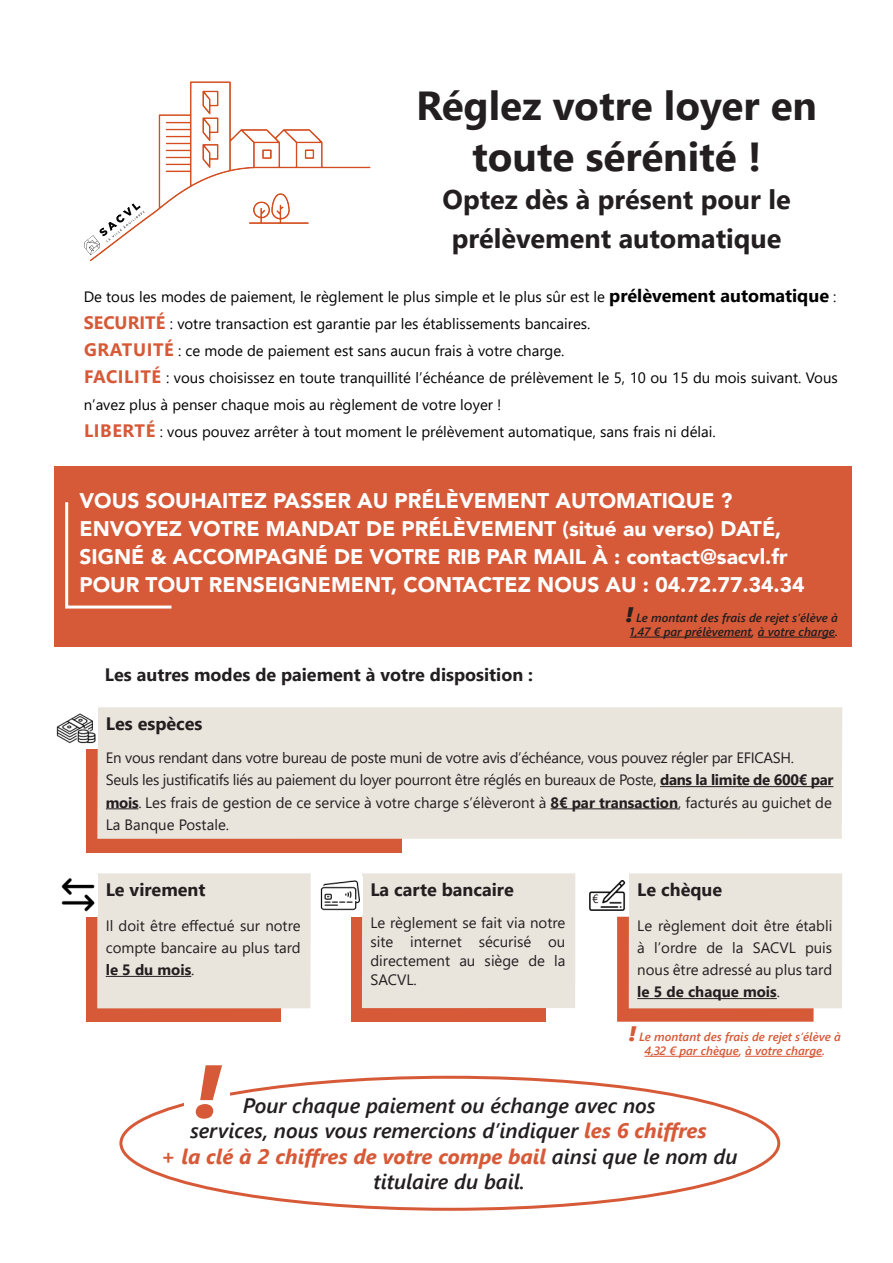
<style>
.page{position:relative;width:893px;height:1263px;background:#fff}
.page>*{position:absolute;margin:0;border:0;box-sizing:border-box;transform-origin:0 0}
.t1{font:italic 75px "Segoe UI Black";color:#d75a38}
.t2{font:700 40.5px/50.4px "Segoe UI";color:#231f20;text-align:center}
.t3{font:700 27px/38.4px "Segoe UI";color:#231f20;text-align:center}
.t4{font:900 21px/28.2px "Avenir LT Std";color:#fff}
.t5{font:italic 600 21px/25.2px "Segoe UI";color:#231f20;text-align:center}
.t6{font:700 18px "Segoe UI";color:#231f20}
.t7{font:15px/27px "Segoe UI";color:#000}
.t8{font:15px/22.2px "Segoe UI";color:#231f20;text-align:justify}
.t9{font:15px "Segoe UI";letter-spacing:-.02em;color:#231f20}
.t10{font:italic 600 12px/14.4px "Segoe UI";color:#231f20;text-align:center}
.t11{font:italic 600 12px/14.4px "Segoe UI";color:#d75a38;text-align:center}
.t12{font:12px "Segoe UI";color:#231f20}
.s1{font-weight:700;font-size:18px}
.s2{font-weight:700;font-size:18px;color:#d65938}
.s3{font-family:"Segoe UI Black";font-weight:400;font-size:21px}
.s4{font-weight:700}
.s5{font-weight:700;color:#d75a38}
</style>
<div class="page">
<div style="left:54px;top:466px;width:798px;height:181px;background:#d65938"></div>
<svg style="left:65px;top:502px;width:107px;height:107px"></svg>
<div style="left:86px;top:750px;width:316px;height:103px;background:#d75a38"></div>
<div style="left:97px;top:707px;width:745px;height:132px;background:#e9e4dc"></div>
<hr style="left:660px;top:786px;width:173px;height:1px;background:#231f20">
<hr style="left:106px;top:808px;width:32px;height:1px;background:#231f20">
<hr style="left:550px;top:808px;width:128px;height:1px;background:#231f20">
<img style="left:83px;top:81px;width:288px;height:181px">
<div style="left:86px;top:917px;width:195px;height:105px;background:#d75a38"></div>
<div style="left:97px;top:873px;width:214px;height:135px;background:#e9e4dc"></div>
<hr style="left:106px;top:976px;width:85px;height:1px;background:#231f20">
<div style="left:351px;top:917px;width:195px;height:104px;background:#d75a38"></div>
<div style="left:362px;top:873px;width:213px;height:135px;background:#e9e4dc"></div>
<div style="left:617px;top:917px;width:197px;height:105px;background:#d75a38;border:2px solid #d75a38"></div>
<div style="left:629px;top:873px;width:213px;height:135px;background:#e9e4dc"></div>
<hr style="left:637px;top:998px;width:140px;height:1px;background:#231f20">
<svg style="left:84px;top:203px;width:61px;height:52px"></svg>
<img style="left:56px;top:713px;width:40px;height:31px">
<img style="left:61px;top:878px;width:34px;height:34px">
<img style="left:320px;top:880px;width:40px;height:31px">
<img style="left:589px;top:880px;width:37px;height:31px">
<div style="left:592px;top:894px;width:8px;height:12px;background:#fff"></div>
<hr style="left:644px;top:1056px;width:95px;height:1px;background:#d75a38">
<hr style="left:745px;top:1056px;width:77px;height:1px;background:#d75a38">
<hr style="left:630px;top:637px;width:122px;height:1px;background:#231f20">
<hr style="left:758px;top:637px;width:77px;height:1px;background:#231f20">
<p class="t2" style="left:416px;top:78px;width:402px">Réglez votre loyer en toute sérénité !</p>
<p class="t3" style="left:443px;top:178px;width:350px">Optez dès à présent pour le prélèvement automatique</p>
<p class="t7" style="left:84px;top:282px;width:754px">De tous les modes de paiement, le règlement le plus simple et le plus sûr est le <span class="s1">prélèvement automatique</span> :</p>
<p class="t7" style="left:84px;top:309px;width:508px"><span class="s2">SECURITÉ</span> : votre transaction est garantie par les établissements bancaires.</p>
<p class="t7" style="left:84px;top:336px;width:482px"><span class="s2">GRATUITÉ</span> : ce mode de paiement est sans aucun frais à votre charge.</p>
<p class="t7" style="left:84px;top:363px;width:756px"><span class="s2">FACILITÉ</span> : vous choisissez en toute tranquillité l’échéance de prélèvement le 5, 10 ou 15 du mois suivant. Vous n’avez plus à penser chaque mois au règlement de votre loyer !</p>
<p class="t7" style="left:84px;top:417px;width:633px"><span class="s2">LIBERTÉ</span> : vous pouvez arrêter à tout moment le prélèvement automatique, sans frais ni délai.</p>
<p class="t4" style="left:80px;top:486px;width:654px">VOUS SOUHAITEZ PASSER AU PRÉLÈVEMENT AUTOMATIQUE ?</p>
<p class="t4" style="left:80px;top:514px;width:710px">ENVOYEZ VOTRE MANDAT DE PRÉLÈVEMENT (situé au verso) DATÉ,<br>SIGNÉ &amp; ACCOMPAGNÉ DE VOTRE RIB PAR MAIL À : contact@sacvl.fr</p>
<p class="t4" style="left:80px;top:571px;width:727px">POUR TOUT RENSEIGNEMENT, CONTACTEZ NOUS AU : 04.72.77.34.34</p>
<p class="t10" style="left:626px;top:608px;width:214px"><span class="s3">!</span> Le montant des frais de rejet s’élève à<br>1,47 € par prélèvement, à votre charge.</p>
<p class="t6" style="left:105px;top:657px;width:430px">Les autres modes de paiement à votre disposition :</p>
<p class="t6" style="left:106px;top:707px;width:98px">Les espèces</p>
<p class="t9" style="left:106px;top:744px;width:690px">En vous rendant dans votre bureau de poste muni de votre avis d’échéance, vous pouvez régler par EFICASH.</p>
<p class="t8" style="left:106px;top:767px;width:729px">Seuls les justificatifs liés au paiement du loyer pourront être réglés en bureaux de Poste, <span class="s4">dans la limite de 600€ par mois</span>. Les frais de gestion de ce service à votre charge s’élèveront à <span class="s4">8€ par transaction</span>, facturés au guichet de La Banque Postale.</p>
<p class="t6" style="left:106px;top:873px;width:101px">Le virement</p>
<p class="t8" style="left:106px;top:913px;width:197px">Il doit être effectué sur notre compte bancaire au plus tard <span class="s4">le 5 du mois</span>.</p>
<p class="t6" style="left:370px;top:873px;width:145px">La carte bancaire</p>
<p class="t8" style="left:370px;top:911px;width:197px;line-height:19.2px">Le règlement se fait via notre site internet sécurisé ou directement au siège de la SACVL.</p>
<p class="t12" style="left:592px;top:887px;width:8px">€</p>
<p class="t6" style="left:637px;top:873px;width:86px">Le chèque</p>
<p class="t8" style="left:637px;top:913px;width:197px">Le règlement doit être établi à l’ordre de la SACVL puis nous être adressé au plus tard <span class="s4">le 5 de chaque mois</span>.</p>
<p class="t11" style="left:629px;top:1027px;width:214px"><span class="s3">!</span> Le montant des frais de rejet s’élève à<br>4,32 € par chèque, à votre charge.</p>
<p class="t5" style="left:161px;top:1090px;width:578px">Pour chaque paiement ou échange avec nos<br>services, nous vous remercions d’indiquer <span class="s5">les 6 chiffres<br>+ la clé à 2 chiffres de votre compe bail</span> ainsi que le nom du titulaire du bail.</p>
<p class="t1" style="left:194px;top:1034px;width:28px">!</p>
</div>
